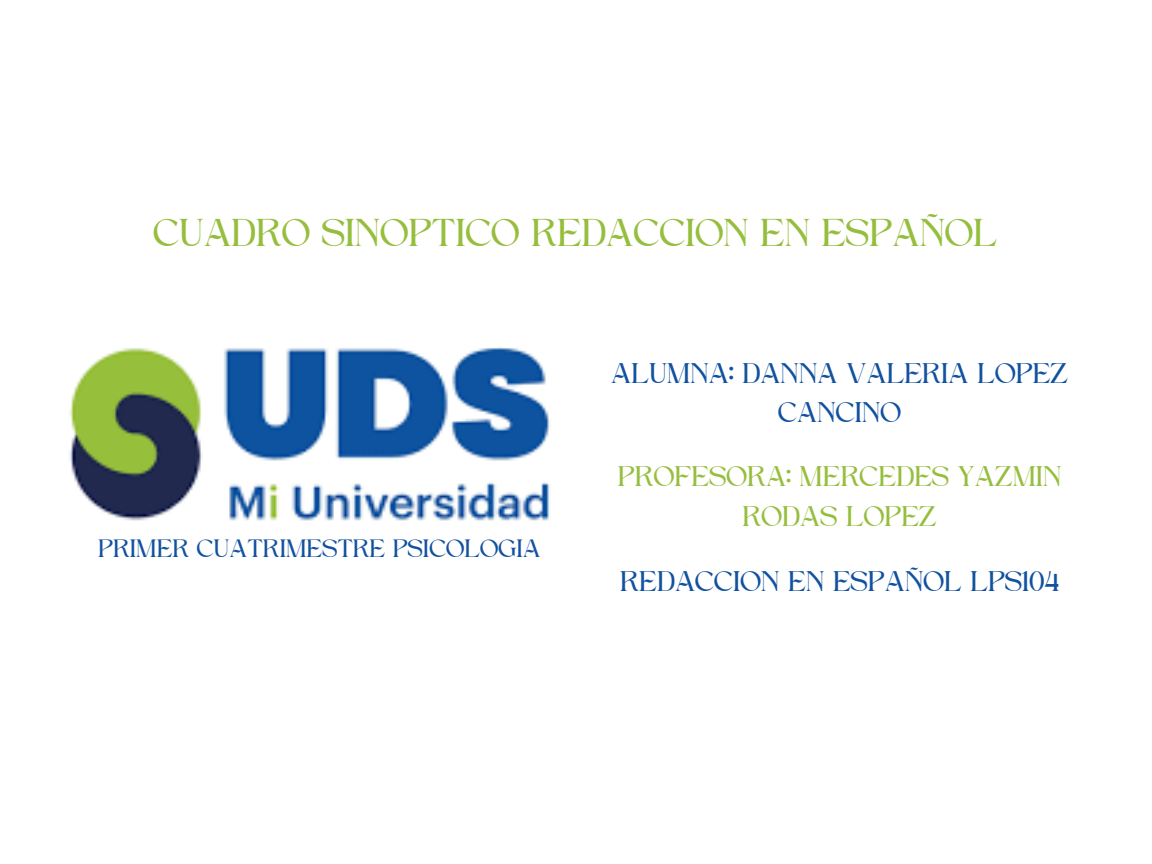
<style>
.page{position:relative;width:1152px;height:864px;background:#fff}
.page>*{position:absolute;margin:0;border:0;box-sizing:border-box;transform-origin:0 0}
.t1{font:39.6px "Higuen";color:#96be3d}
.t2{font:29.1px/39.5px "Higuen";color:#11519f;text-align:center}
.t3{font:29.1px/40.5px "Higuen";color:#96be3d;text-align:center}
.t4{font:25.65px "Higuen";color:#11519f}
</style>
<div class="page">
<img style="left:69px;top:347px;width:481px;height:174px">
<p class="t1" style="left:154px;top:216px;width:846px">CUADRO SINOPTICO REDACCION EN ESPAÑOL</p>
<h2 class="t2" style="left:612px;top:356px;width:459px">ALUMNA: DANNA VALERIA LOPEZ<br>CANCINO</h2>
<h1 class="t4" style="left:98px;top:538px;width:444px">PRIMER CUATRIMESTRE PSICOLOGIA</h1>
<h2 class="t3" style="left:618px;top:458px;width:445px">PROFESORA: MERCEDES YAZMIN<br>RODAS LOPEZ</h2>
<h2 class="t2" style="left:621px;top:564px;width:441px">REDACCION EN ESPAÑOL LPS104</h2>
</div>
